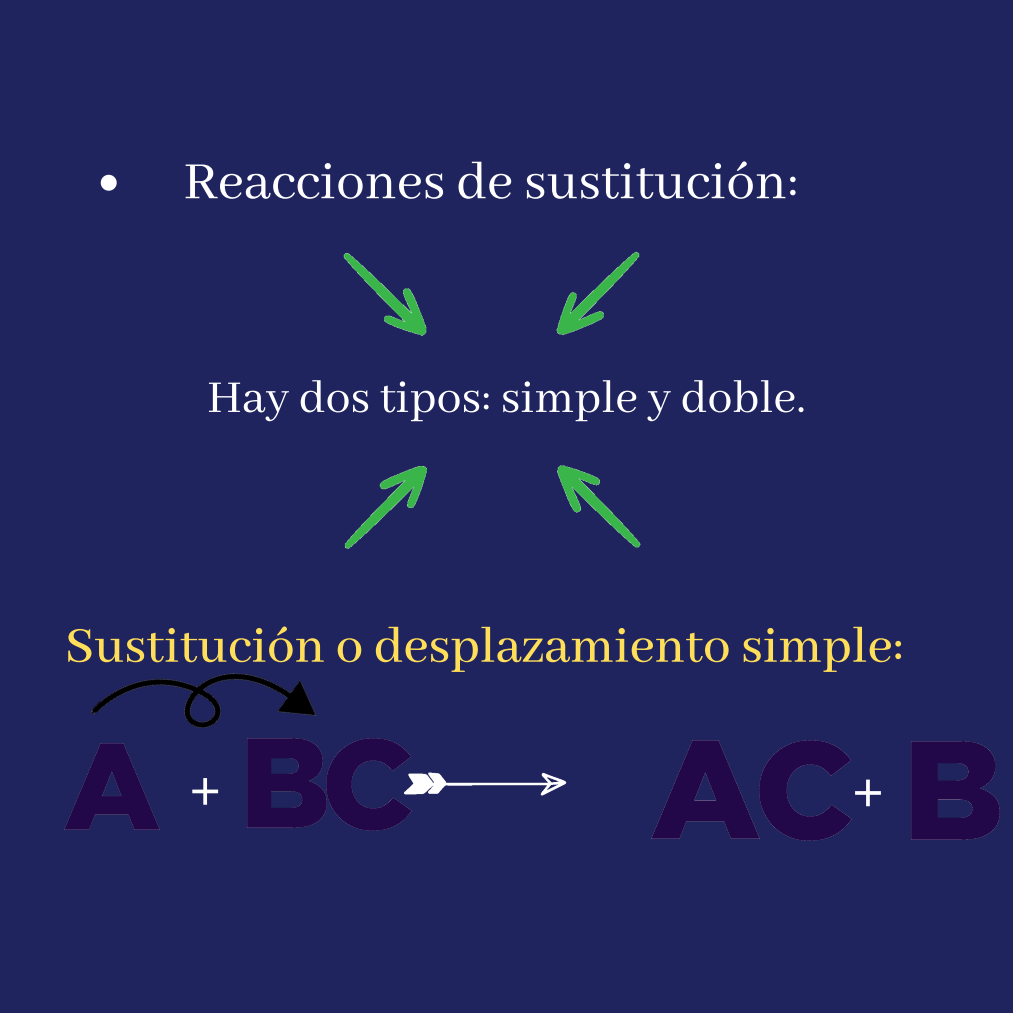
<style>
.page{position:relative;width:1013px;height:1013px;background:#fff}
.page>*{position:absolute;margin:0;border:0;box-sizing:border-box;transform-origin:0 0}
.t1{font:57.5px "Abhaya Libre";color:#fff}
.t2{font:500 55px "Abhaya Libre";color:#ffde59}
.t3{font:55px "Open Sans";color:#fff}
.t4{font:50px "Abhaya Libre";color:#fff}
</style>
<div class="page">
<div style="left:0;top:0;width:1012px;height:1012px;background:#1f245f"></div>
<img style="left:343px;top:251px;width:298px;height:298px">
<img style="left:911px;top:741px;width:88px;height:98px">
<img style="left:651px;top:740px;width:108px;height:98px">
<img style="left:64px;top:769px;width:96px;height:61px">
<img style="left:327px;top:738px;width:84px;height:92px">
<img style="left:759px;top:740px;width:92px;height:100px">
<img style="left:382px;top:765px;width:185px;height:37px">
<svg style="left:101px;top:175px;width:16px;height:16px"></svg>
<img style="left:90px;top:673px;width:236px;height:153px">
<p class="t1" style="left:183px;top:150px;width:616px">Reacciones de sustitución:</p>
<p class="t4" style="left:207px;top:370px;width:600px">Hay dos tipos: simple y doble.</p>
<p class="t2" style="left:65px;top:615px;width:840px">Sustitución o desplazamiento simple:</p>
<p class="t3" style="left:189px;top:752px;width:33px">+</p>
<p class="t3" style="left:852px;top:753px;width:33px">+</p>
</div>
